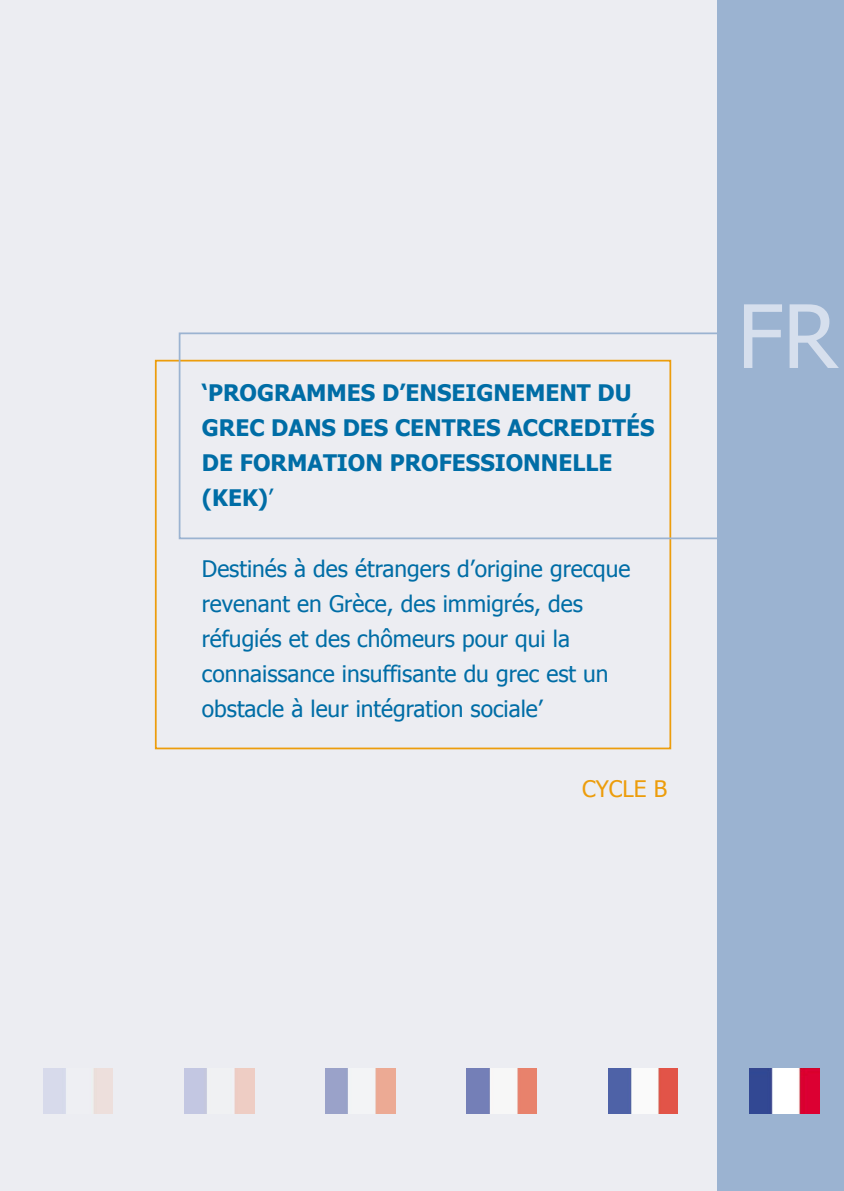
<style>
.page{position:relative;width:844px;height:1191px;background:#fff}
.page>*{position:absolute;margin:0;border:0;box-sizing:border-box;transform-origin:0 0}
.t1{font:87.5px "Tahoma";color:#d6dfed}
.t2{font:22.75px/35px "Tahoma";color:#006da6}
.t3{font:700 22.75px/35px "Tahoma";color:#006da6}
.t4{font:22.75px "Tahoma";color:#ec9d0c}
.s1{font-weight:400}
</style>
<div class="page">
<div style="left:0;top:0;width:717px;height:1191px;background:#ecedf2"></div>
<div style="left:717px;top:0;width:126px;height:1191px;background:#9bb3d1"></div>
<hr style="left:155px;top:361px;width:2px;height:387px;background:#ec9d0c">
<hr style="left:156px;top:747px;width:514px;height:2px;background:#ec9d0c">
<hr style="left:669px;top:361px;width:2px;height:387px;background:#ec9d0c">
<hr style="left:156px;top:360px;width:514px;height:1px;background:#ec9d0c">
<hr style="left:179px;top:333px;width:1px;height:205px;background:#9bb3d1">
<hr style="left:179px;top:537px;width:664px;height:2px;background:#9bb3d1">
<hr style="left:843px;top:333px;width:1px;height:205px;background:#9bb3d1">
<hr style="left:179px;top:332px;width:664px;height:2px;background:#9bb3d1">
<img style="left:749px;top:1068px;width:70px;height:45px">
<img style="left:43px;top:1068px;width:70px;height:45px">
<img style="left:184px;top:1068px;width:70px;height:45px">
<img style="left:325px;top:1068px;width:70px;height:45px">
<img style="left:466px;top:1068px;width:70px;height:45px">
<img style="left:608px;top:1068px;width:69px;height:45px">
<p class="t3" style="left:202px;top:373px;width:454px">‘PROGRAMMES D’ENSEIGNEMENT DU<br>GREC DANS DES CENTRES ACCREDITÉS<br>DE FORMATION PROFESSIONNELLE (KEK)<span class="s1">’</span></p>
<p class="t2" style="left:202px;top:549px;width:430px">Destinés à des étrangers d’origine grecque revenant en Grèce, des immigrés, des réfugiés et des chômeurs pour qui la connaissance insuffisante du grec est un obstacle à leur intégration sociale’</p>
<p class="t4" style="left:582px;top:773px;width:87px">CYCLE B</p>
<h1 class="t1" style="left:737px;top:277px;width:101px">FR</h1>
</div>
